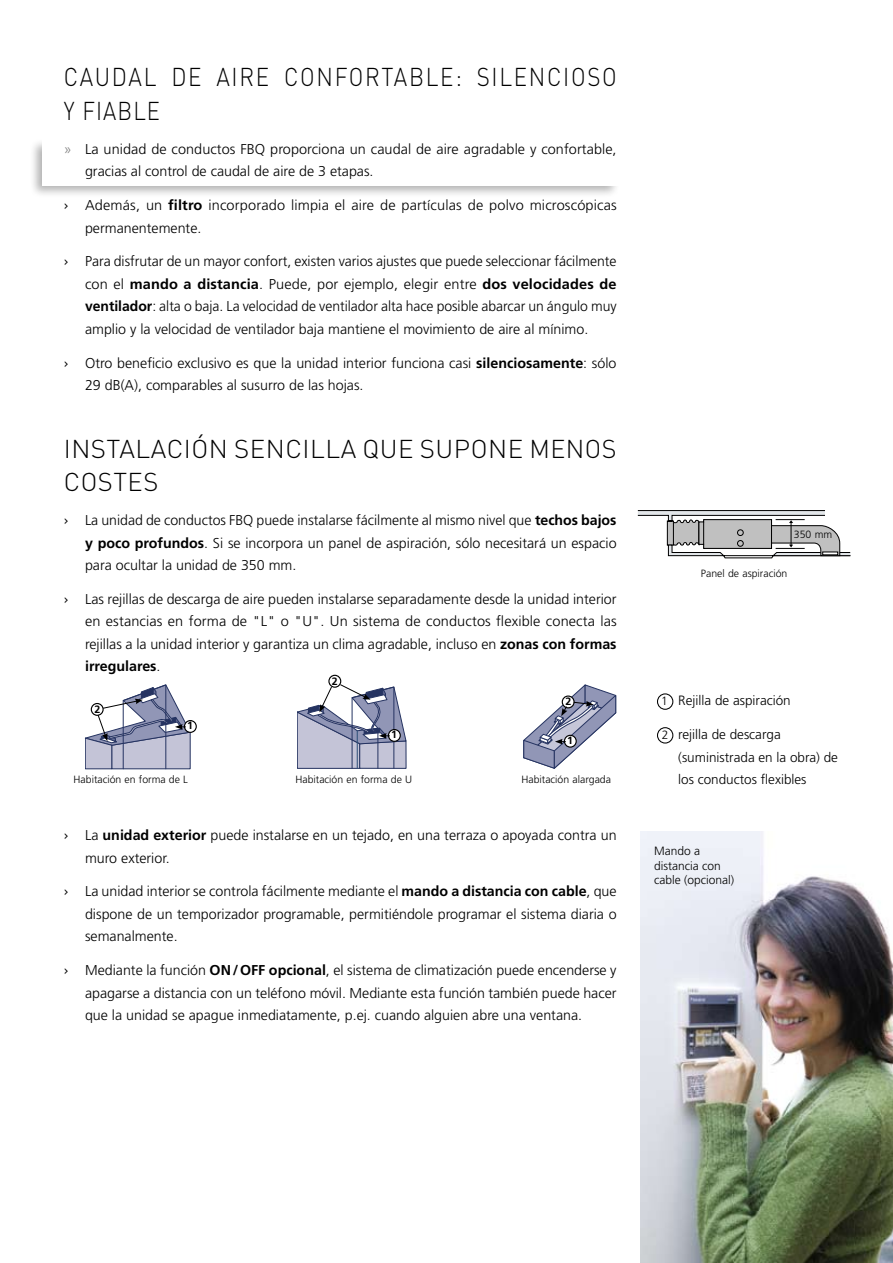
<style>
.page{position:relative;width:893px;height:1263px;background:#fff}
.page>*{position:absolute;margin:0;border:0;box-sizing:border-box;transform-origin:0 0}
.t1{font:300 25.5px/33.8px "DIN";letter-spacing:.075em;color:#000;scale:.88 1}
.t2{font:300 25.5px/33.8px "DIN";letter-spacing:.02em;color:#000}
.t3{font:300 14.25px/22.5px "Frutiger";color:#000;text-align:justify}
.t4{font:300 13.5px/22.5px "Frutiger";color:#000}
.t5{font:300 12px/14.4px "Frutiger";color:#000}
.t6{font:700 10.65px "Frutiger";color:#000}
.t7{font:300 10.5px "Frutiger";color:#000}
.s1{color:#7c7c7c}
.s2{font-family:"DIN";font-weight:400}
.s3{font-weight:700}
.s4{font-size:12px}
</style>
<div class="page">
<div style="left:184px;top:720px;width:13px;height:13px;border:1px solid #000;border-radius:50%"></div>
<svg style="left:85px;top:684px;width:106px;height:85px"></svg>
<div style="left:328px;top:675px;width:13px;height:13px;border:1px solid #000;border-radius:50%"></div>
<svg style="left:297px;top:683px;width:110px;height:86px"></svg>
<svg style="left:523px;top:685px;width:94px;height:84px"></svg>
<img style="left:641px;top:831px;width:252px;height:432px">
<svg style="left:638px;top:510px;width:212px;height:48px"></svg>
<div style="left:30px;top:139px;width:590px;height:59px;background:#000;opacity:.3"></div>
<div style="left:43px;top:136px;width:598px;height:50px;background:#fff"></div>
<div style="left:657px;top:693px;width:16px;height:17px;border:1px solid #000;border-radius:50%"></div>
<div style="left:657px;top:727px;width:16px;height:16px;border:1px solid #000;border-radius:50%"></div>
<h1 class="t1" style="left:64px;top:59px;width:630px">CAUDAL DE AIRE CONFORTABLE: SILENCIOSO<br>Y FIABLE</h1>
<p class="t3" style="left:85px;top:138px;width:533px;text-indent:-21px"><span class="s1">»</span> La unidad de conductos FBQ proporciona un caudal de aire agradable y confortable, gracias al control de caudal de aire de 3 etapas.</p>
<p class="t3" style="left:85px;top:194px;width:533px;text-indent:-21px"><span class="s2">›</span> Además, un <span class="s3">filtro</span> incorporado limpia el aire de partículas de polvo microscópicas permanentemente.</p>
<p class="t3" style="left:85px;top:250px;width:533px;text-indent:-21px"><span class="s2">›</span> Para disfrutar de un mayor confort, existen varios ajustes que puede seleccionar fácilmente con el <span class="s3">mando a distancia</span>. Puede, por ejemplo, elegir entre <span class="s3">dos velocidades de ventilador</span>: alta o baja. La velocidad de ventilador alta hace posible abarcar un ángulo muy amplio y la velocidad de ventilador baja mantiene el movimiento de aire al mínimo.</p>
<p class="t3" style="left:85px;top:351px;width:533px;text-indent:-21px"><span class="s2">›</span> Otro beneficio exclusivo es que la unidad interior funciona casi <span class="s3">silenciosamente</span>: sólo<br>29 dB(A), comparables al susurro de las hojas.</p>
<h1 class="t2" style="left:64px;top:431px;width:554px">INSTALACIÓN SENCILLA QUE SUPONE MENOS<br>COSTES</h1>
<p class="t3" style="left:85px;top:509px;width:533px;text-indent:-21px"><span class="s2">›</span> La unidad de conductos FBQ puede instalarse fácilmente al mismo nivel que <span class="s3">techos bajos y poco profundos</span>. Si se incorpora un panel de aspiración, sólo necesitará un espacio para ocultar la unidad de 350 mm.</p>
<p class="t3" style="left:85px;top:588px;width:533px;text-indent:-21px"><span class="s2">›</span> Las rejillas de descarga de aire pueden instalarse separadamente desde la unidad interior en estancias en forma de "L" o "U". Un sistema de conductos flexible conecta las rejillas a la unidad interior y garantiza un clima agradable, incluso en <span class="s3">zonas con formas irregulares</span>.</p>
<p class="t6" style="left:95px;top:703px;width:7px">2</p>
<p class="t6" style="left:187px;top:719px;width:7px">1</p>
<p class="t6" style="left:332px;top:675px;width:7px">2</p>
<p class="t6" style="left:391px;top:728px;width:7px">1</p>
<p class="t6" style="left:565px;top:695px;width:7px">2</p>
<p class="t6" style="left:567px;top:734px;width:7px">1</p>
<p class="t7" style="left:74px;top:774px;width:116px">Habitación en forma de L</p>
<p class="t7" style="left:295px;top:773px;width:118px">Habitación en forma de U</p>
<p class="t7" style="left:521px;top:774px;width:91px">Habitación alargada</p>
<p class="t3" style="left:85px;top:824px;width:533px;text-indent:-21px"><span class="s2">›</span> La <span class="s3">unidad exterior</span> puede instalarse en un tejado, en una terraza o apoyada contra un muro exterior.</p>
<p class="t3" style="left:85px;top:880px;width:533px;text-indent:-21px"><span class="s2">›</span> La unidad interior se controla fácilmente mediante el <span class="s3">mando a distancia con cable</span>, que dispone de un temporizador programable, permitiéndole programar el sistema diaria o semanalmente.</p>
<p class="t3" style="left:85px;top:959px;width:533px;text-indent:-21px"><span class="s2">›</span> Mediante la función <span class="s3">ON/OFF opcional</span>, el sistema de climatización puede encenderse y apagarse a distancia con un teléfono móvil. Mediante esta función también puede hacer que la unidad se apague inmediatamente, p.ej. cuando alguien abre una ventana.</p>
<p class="t7" style="left:794px;top:528px;width:40px">350 mm</p>
<p class="t7" style="left:701px;top:568px;width:88px">Panel de aspiración</p>
<p class="t4" style="left:661px;top:689px;width:131px"><span class="s4">1</span> Rejilla de aspiración</p>
<p class="t4" style="left:678px;top:723px;width:161px;text-indent:-16px"><span class="s4">2</span> rejilla de descarga (suministrada en la obra) de los conductos flexibles</p>
<p class="t5" style="left:654px;top:844px;width:82px">Mando a distancia con cable (opcional)</p>
</div>
